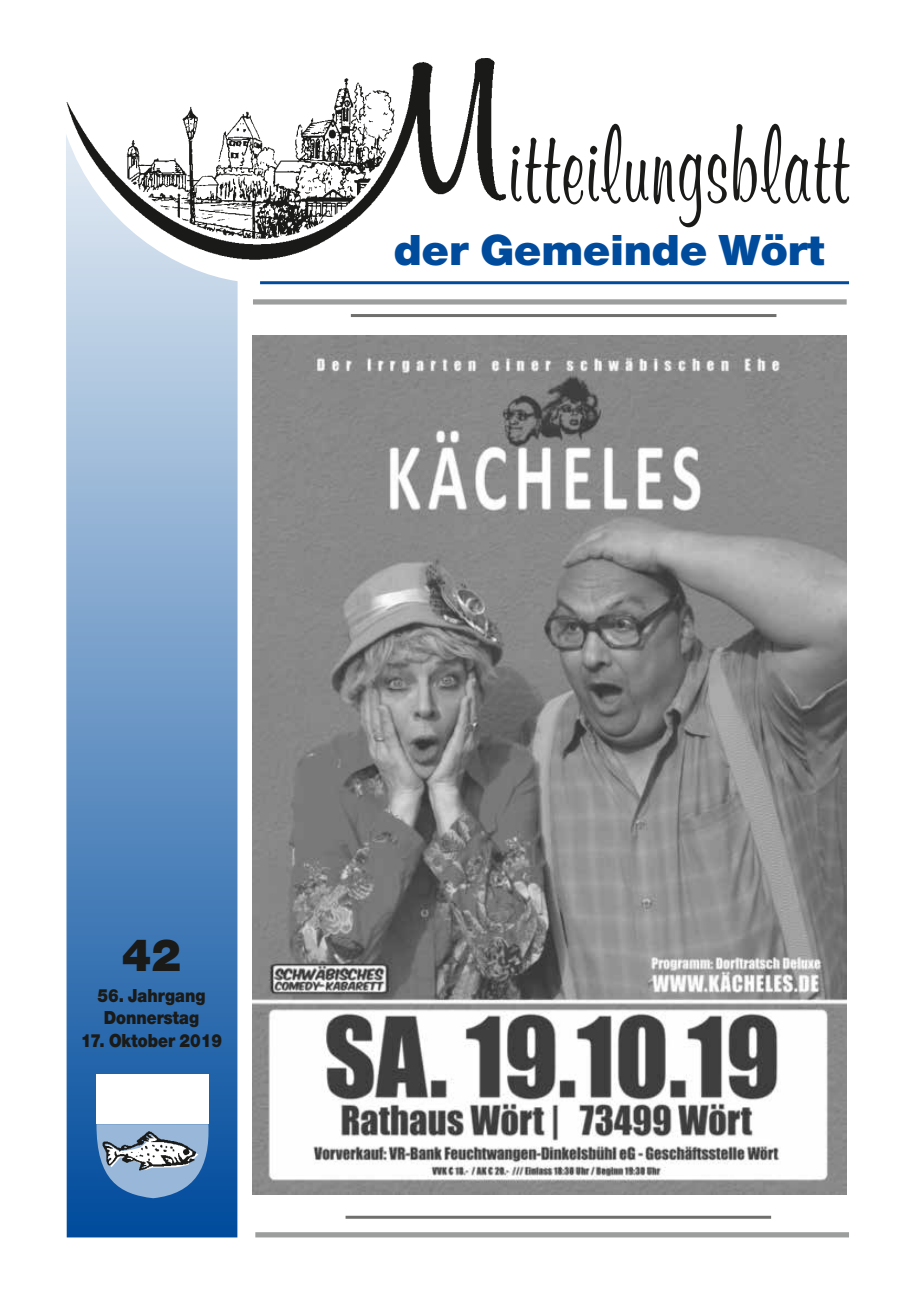
<style>
.page{position:relative;width:915px;height:1297px;background:#fff}
.page>*{position:absolute;margin:0;border:0;box-sizing:border-box;transform-origin:0 0}
.t1{font:120.3px "Murray Hill D";letter-spacing:.02em;color:#1a1a18;scale:.67 1}
.t2{font:900 48px "Nimbus Sans Novus T";color:#1a1a18}
.t3{font:900 45px "Nimbus Sans Novus T";color:#004b9c;scale:1.04 1}
.t4{font:900 19.5px/22.5px "Nimbus Sans Novus T";color:#1a1a18;text-align:center;scale:.88 1}
</style>
<div class="page">
<svg style="left:66px;top:274px;width:171px;height:963px;background:#719bc8"></svg>
<hr style="left:260px;top:281px;width:588px;height:3px;background:#004b9c">
<img style="left:66px;top:58px;width:440px;height:216px">
<img style="left:84px;top:1060px;width:135px;height:148px">
<div style="left:96px;top:1074px;width:112px;height:50px;background:#fff"></div>
<img style="left:253px;top:335px;width:593px;height:859px">
<div style="left:253px;top:299px;width:593px;height:6px;background:#9c9d9d"></div>
<hr style="left:351px;top:314px;width:425px;height:3px;background:#6f6f6e">
<div style="left:255px;top:1232px;width:593px;height:5px;background:#9c9d9d"></div>
<hr style="left:345px;top:1216px;width:425px;height:3px;background:#6f6f6e">
<h1 class="t1" style="left:507px;top:91px;width:510px">itteilungsblatt</h1>
<h3 class="t3" style="left:393px;top:224px;width:416px">der Gemeinde Wört</h3>
<h2 class="t2" style="left:122px;top:926px;width:61px">42</h2>
<p class="t4" style="left:97px;top:983px;width:124px">56. Jahrgang<br>Donnerstag</p>
<p class="t4" style="left:81px;top:1028px;width:162px">17. Oktober 2019</p>
</div>
